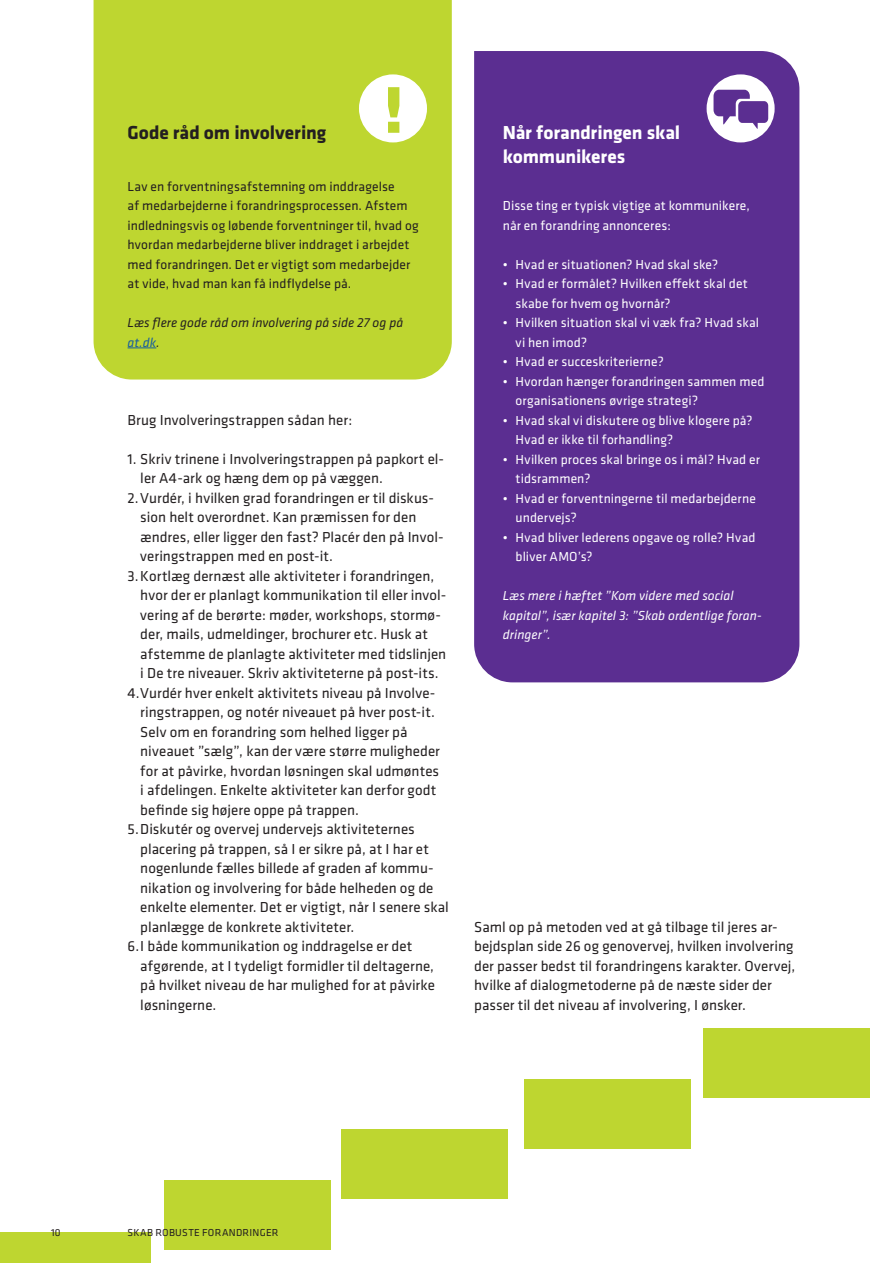
<style>
.page{position:relative;width:893px;height:1263px;background:#fff}
.page>*{position:absolute;margin:0;border:0;box-sizing:border-box;transform-origin:0 0}
.Boksrubrik{font:700 19.5px/24px "Klavika";letter-spacing:-.01em;color:#fff}
.Boksrubrik-2{font:700 19.5px "Klavika";letter-spacing:-.005em;color:#231f20}
.Brød-indryk{font:15px/19.5px "Klavika";color:#231f20}
.Brød{font:15px/19.5px "Klavika";color:#231f20}
.Boksbrød_indryk{font:13.5px/19.5px "Klavika";letter-spacing:.01em;color:#fff}
.Boksbrød{font:13.5px/19.5px "Klavika";letter-spacing:.01em;color:#231f20}
.Boksbrød-2{font:italic 13.5px/19.5px "Klavika";color:#fff}
.Boksbrød-3{font:13.5px/19.5px "Klavika";letter-spacing:.005em;color:#fff}
.Boksbrød-4{font:italic 13.5px/19.5px "Klavika";letter-spacing:.005em;color:#231f20}
.t1{font:10.5px "Klavika";letter-spacing:.025em;color:#231f20}
.s1{color:#175d9e}
</style>
<div class="page">
<div style="left:703px;top:1028px;width:167px;height:69px;background:#bed630"></div>
<div style="left:524px;top:1079px;width:166px;height:70px;background:#bed630"></div>
<div style="left:341px;top:1129px;width:167px;height:70px;background:#bed630"></div>
<div style="left:164px;top:1180px;width:167px;height:69px;background:#bed630"></div>
<div style="left:0;top:1232px;width:151px;height:31px;background:#bed630"></div>
<div style="left:474px;top:51px;width:325px;height:631px;background:#5b2e91"></div>
<div style="left:94px;top:0;width:358px;height:379px;background:#bed630"></div>
<div style="left:359px;top:74px;width:68px;height:68px;background:#fff;border-radius:50%"></div>
<div style="left:707px;top:74px;width:68px;height:68px;background:#fff;border-radius:50%"></div>
<svg style="left:128px;top:348px;width:28px;height:1px"></svg>
<svg style="left:713px;top:90px;width:55px;height:39px"></svg>
<svg style="left:388px;top:87px;width:11px;height:46px"></svg>
<p class="Boksrubrik-2" style="left:128px;top:118px;width:200px">Gode råd om involvering</p>
<p class="Boksbrød" style="left:128px;top:176px;width:293px">Lav en forventningsafstemning om inddragelse<br>af medarbejderne i forandringsprocessen. Afstem indledningsvis og løbende forventninger til, hvad og hvordan medarbejderne bliver inddraget i arbejdet med forandringen. Det er vigtigt som medarbejder at vide, hvad man kan få indflydelse på.</p>
<p class="Boksbrød-4" style="left:128px;top:313px;width:277px">Læs flere gode råd om involvering på side 27 og på <span class="s1">at.dk</span>.</p>
<p class="Brød" style="left:128px;top:409px;width:226px">Brug Involveringstrappen sådan her:</p>
<p class="Brød-indryk" style="left:140px;top:448px;width:305px;text-indent:-13px">1. Skriv trinene i Involveringstrappen på papkort el&shy;ler A4-ark og hæng dem op på væggen.</p>
<p class="Brød-indryk" style="left:140px;top:487px;width:305px;text-indent:-13px">2.Vurdér, i hvilken grad forandringen er til diskus&shy;sion helt overordnet. Kan præmissen for den ændres, eller ligger den fast? Placér den på Invol&shy;veringstrappen med en post-it.</p>
<p class="Brød-indryk" style="left:140px;top:565px;width:308px;text-indent:-13px">3.Kortlæg dernæst alle aktiviteter i forandringen, hvor der er planlagt kommunikation til eller invol&shy;vering af de berørte: møder, workshops, stormø&shy;der, mails, udmeldinger, brochurer etc. Husk at afstemme de planlagte aktiviteter med tidslinjen i De tre niveauer. Skriv aktiviteterne på post-its.</p>
<p class="Brød-indryk" style="left:140px;top:682px;width:301px;text-indent:-13px">4.Vurdér hver enkelt aktivitets niveau på Involve&shy;ringstrappen, og notér niveauet på hver post-it.<br>Selv om en forandring som helhed ligger på niveauet ”sælg”, kan der være større muligheder for at påvirke, hvordan løsningen skal udmøntes i afdelingen. Enkelte aktiviteter kan derfor godt befinde sig højere oppe på trappen.</p>
<p class="Brød-indryk" style="left:140px;top:819px;width:310px;text-indent:-13px">5.Diskutér og overvej undervejs aktiviteternes placering på trappen, så I er sikre på, at I har et nogenlunde fælles billede af graden af kommu&shy;nikation og involvering for både helheden og de enkelte elementer. Det er vigtigt, når I senere skal planlægge de konkrete aktiviteter.</p>
<p class="Brød-indryk" style="left:140px;top:936px;width:296px;text-indent:-13px">6.I både kommunikation og inddragelse er det afgørende, at I tydeligt formidler til deltagerne, på hvilket niveau de har mulighed for at påvirke løsningerne.</p>
<p class="Boksrubrik" style="left:503px;top:120px;width:179px">Når forandringen skal kommunikeres</p>
<p class="Boksbrød-3" style="left:503px;top:195px;width:249px">Disse ting er typisk vigtige at kommunikere, når en forandring annonceres:</p>
<p class="Boksbrød_indryk" style="left:503px;top:254px;width:217px">• Hvad er situationen? Hvad skal ske?</p>
<p class="Boksbrød_indryk" style="left:516px;top:273px;width:234px;text-indent:-13px">• Hvad er formålet? Hvilken effekt skal det skabe for hvem og hvornår?</p>
<p class="Boksbrød_indryk" style="left:516px;top:312px;width:245px;text-indent:-13px">• Hvilken situation skal vi væk fra? Hvad skal vi hen imod?</p>
<p class="Boksbrød_indryk" style="left:503px;top:351px;width:163px">• Hvad er succeskriterierne?</p>
<p class="Boksbrød_indryk" style="left:516px;top:371px;width:250px;text-indent:-13px">• Hvordan hænger forandringen sammen med organisationens øvrige strategi?</p>
<p class="Boksbrød_indryk" style="left:516px;top:410px;width:238px;text-indent:-13px">• Hvad skal vi diskutere og blive klogere på?<br>Hvad er ikke til forhandling?</p>
<p class="Boksbrød_indryk" style="left:516px;top:449px;width:246px;text-indent:-13px">• Hvilken proces skal bringe os i mål? Hvad er tidsrammen?</p>
<p class="Boksbrød_indryk" style="left:516px;top:488px;width:242px;text-indent:-13px">• Hvad er forventningerne til medarbejderne undervejs?</p>
<p class="Boksbrød_indryk" style="left:516px;top:527px;width:241px;text-indent:-13px">• Hvad bliver lederens opgave og rolle? Hvad bliver AMO’s?</p>
<p class="Boksbrød-2" style="left:503px;top:586px;width:260px">Læs mere i hæftet ”Kom videre med social kapital”, især kapitel 3: ”Skab ordentlige foran&shy;dringer”.</p>
<p class="Brød" style="left:474px;top:916px;width:323px">Saml op på metoden ved at gå tilbage til jeres ar&shy;bejdsplan side 26 og genovervej, hvilken involvering der passer bedst til forandringens karakter. Overvej, hvilke af dialogmetoderne på de næste sider der passer til det niveau af involvering, I ønsker.</p>
<p class="t1" style="left:51px;top:1225px;width:11px">10</p>
<p class="t1" style="left:128px;top:1225px;width:152px">SKAB ROBUSTE FORANDRINGER</p>
</div>
